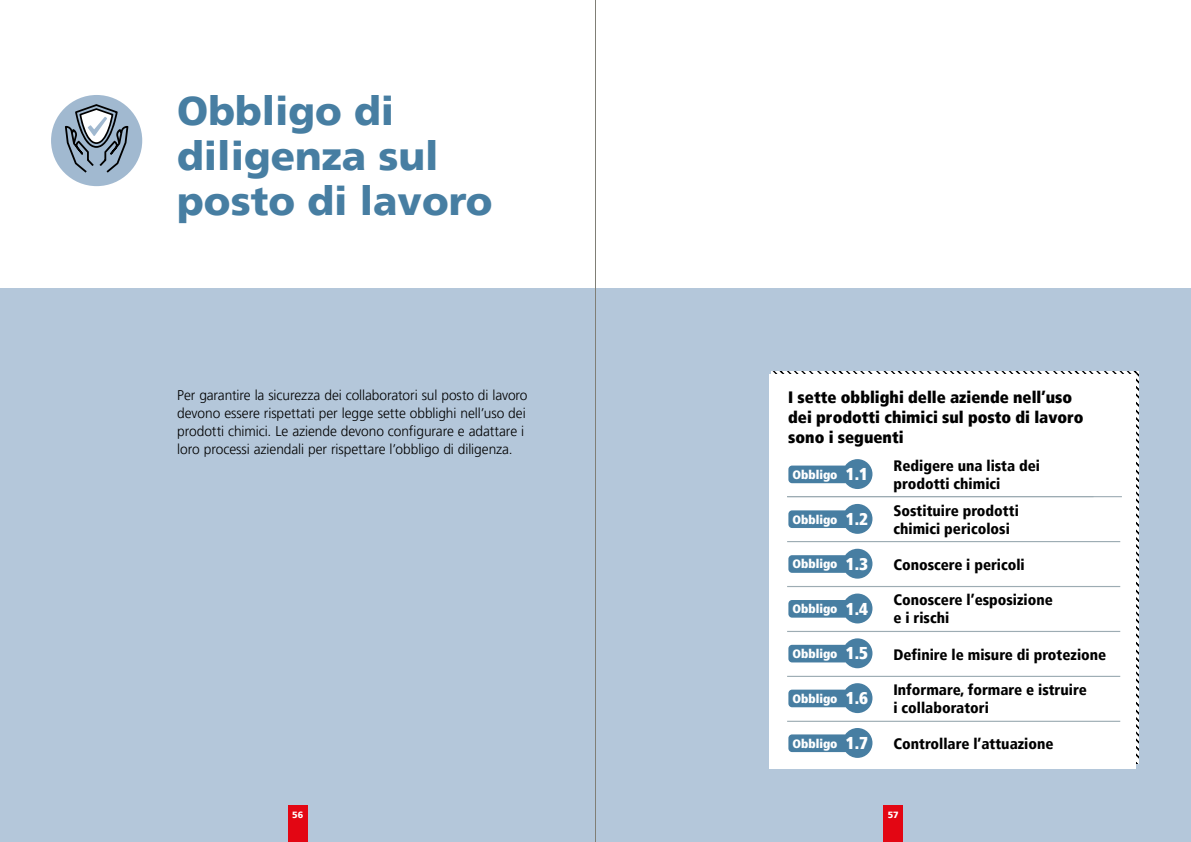
<style>
.page{position:relative;width:1191px;height:842px;background:#fff}
.page>*{position:absolute;margin:0;border:0;box-sizing:border-box;transform-origin:0 0}
.H2_Kapiteluntertitel_Blau{font:900 40px/45px "Frutiger LT Pro";color:#477ea2}
.t1{font:900 condensed 16.4px/19.7px "Frutiger LT Pro";color:#000}
.t2{font:900 condensed 15.1px/18.1px "Frutiger LT Pro";color:#000}
.Lead_2{font:300 14px/18px "Frutiger LT Pro";letter-spacing:-.005em;color:#000}
.t3{font:900 condensed 12.3px "Frutiger LT Pro";color:#fff}
.t4{font:900 9px "Frutiger LT Pro";color:#fff}
.s1{font-size:17.1px}
</style>
<div class="page">
<div style="left:0;top:288px;width:1191px;height:554px;background:#b4c7da"></div>
<div style="left:51px;top:95px;width:91px;height:91px;background:#a1b9d0;border-radius:50%"></div>
<svg style="left:65px;top:104px;width:63px;height:69px"></svg>
<div style="left:769px;top:374px;width:367px;height:394px;background:#fff"></div>
<hr style="left:787px;top:631px;width:333px;height:1px;background:#9dacb3">
<hr style="left:787px;top:721px;width:333px;height:1px;background:#9dacb3">
<hr style="left:787px;top:676px;width:333px;height:1px;background:#9dacb3">
<hr style="left:787px;top:586px;width:333px;height:1px;background:#9dacb3">
<hr style="left:787px;top:541px;width:333px;height:1px;background:#9dacb3">
<svg style="left:788px;top:459px;width:84px;height:30px"></svg>
<svg style="left:788px;top:504px;width:84px;height:30px"></svg>
<svg style="left:788px;top:549px;width:84px;height:30px"></svg>
<svg style="left:788px;top:593px;width:84px;height:30px"></svg>
<svg style="left:788px;top:638px;width:84px;height:30px"></svg>
<svg style="left:788px;top:683px;width:84px;height:30px"></svg>
<svg style="left:788px;top:728px;width:84px;height:30px"></svg>
<hr style="left:787px;top:496px;width:335px;height:1px;background:#9dacb3">
<div style="left:288px;top:805px;width:20px;height:37px;background:#e30613"></div>
<div style="left:883px;top:805px;width:20px;height:37px;background:#e30613"></div>
<hr style="left:595px;top:0;width:1px;height:842px;background:#807f76">
<h2 class="H2_Kapiteluntertitel_Blau" style="left:177px;top:88px;width:317px">Obbligo di diligenza sul posto di lavoro</h2>
<p class="Lead_2" style="left:177px;top:387px;width:352px">Per garantire la sicurezza dei collaboratori sul posto di lavoro devono essere rispettati per legge sette obblighi nell’uso dei prodotti chimici. Le aziende devono configurare e adattare i loro processi aziendali per rispettare l’obbligo di diligenza.</p>
<p class="t1" style="left:788px;top:388px;width:297px">I sette obblighi delle aziende nell’uso dei prodotti chimici sul posto di lavoro sono i seguenti</p>
<p class="t3" style="left:792px;top:467px;width:77px">Obbligo <span class="s1">1.1</span></p>
<p class="t3" style="left:792px;top:512px;width:77px">Obbligo <span class="s1">1.2</span></p>
<p class="t3" style="left:792px;top:557px;width:77px">Obbligo <span class="s1">1.3</span></p>
<p class="t3" style="left:792px;top:601px;width:77px">Obbligo <span class="s1">1.4</span></p>
<p class="t3" style="left:792px;top:646px;width:77px">Obbligo <span class="s1">1.5</span></p>
<p class="t3" style="left:792px;top:691px;width:77px">Obbligo <span class="s1">1.6</span></p>
<p class="t3" style="left:792px;top:736px;width:77px">Obbligo <span class="s1">1.7</span></p>
<p class="t2" style="left:893px;top:457px;width:148px">Redigere una lista dei prodotti chimici</p>
<p class="t2" style="left:893px;top:501px;width:127px">Sostituire prodotti chimici pericolosi</p>
<p class="t2" style="left:893px;top:555px;width:133px">Conoscere i pericoli</p>
<p class="t2" style="left:893px;top:591px;width:161px">Conoscere l’esposizione e i rischi</p>
<p class="t2" style="left:893px;top:645px;width:214px">Definire le misure di protezione</p>
<p class="t2" style="left:893px;top:680px;width:195px">Informare, formare e istruire i collaboratori</p>
<p class="t2" style="left:893px;top:735px;width:161px">Controllare l’attuazione</p>
<p class="t4" style="left:292px;top:809px;width:13px">56</p>
<p class="t4" style="left:887px;top:809px;width:13px">57</p>
</div>
